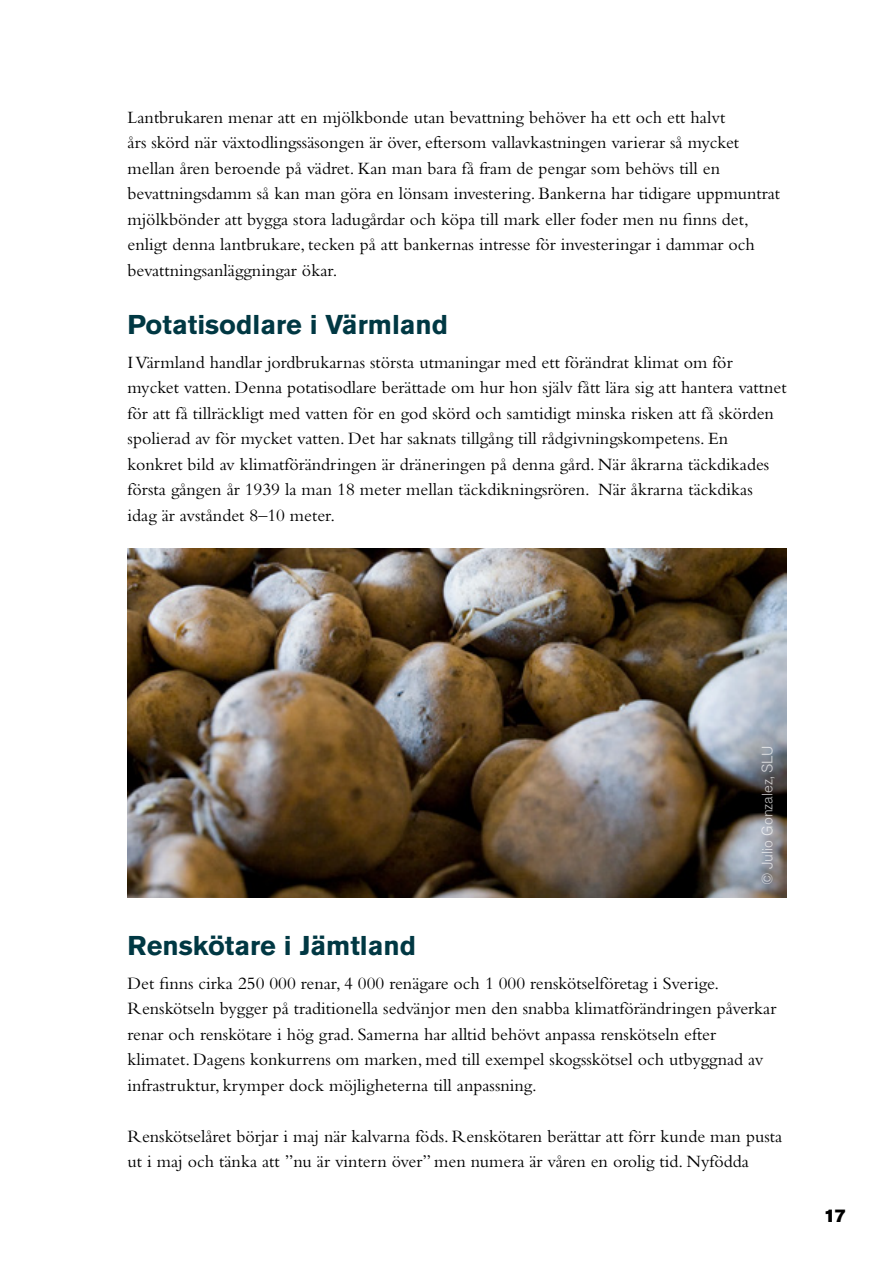
<style>
.page{position:relative;width:893px;height:1263px;background:#fff}
.page>*{position:absolute;margin:0;border:0;box-sizing:border-box;transform-origin:0 0}
.t1{font:700 27px "Akzidenz Grotesk Std";color:#003843}
.t2{font:18px/25.5px "Bembo Std";color:#000}
.t3{font:18px "Akzidenz Grotesk Std Super";color:#000}
.t4{font:300 15px "Akzidenz Grotesk Std";color:#fff}
</style>
<div class="page">
<img style="left:128px;top:549px;width:659px;height:348px">
<p class="t2" style="left:128px;top:104px;width:654px">Lantbrukaren menar att en mjölkbonde utan bevattning behöver ha ett och ett halvt<br>års skörd när växtodlingssäsongen är över, eftersom vallavkastningen varierar så mycket mellan åren beroende på vädret. Kan man bara få fram de pengar som behövs till en bevattningsdamm så kan man göra en lönsam investering. Bankerna har tidigare uppmuntrat mjölkbönder att bygga stora ladugårdar och köpa till mark eller foder men nu finns det, enligt denna lantbrukare, tecken på att bankernas intresse för investeringar i dammar och bevattningsanläggningar ökar.</p>
<h1 class="t1" style="left:128px;top:309px;width:322px">Potatisodlare i Värmland</h1>
<p class="t2" style="left:128px;top:349px;width:660px">I Värmland handlar jordbrukarnas största utmaningar med ett förändrat klimat om för mycket vatten. Denna potatisodlare berättade om hur hon själv fått lära sig att hantera vattnet för att få tillräckligt med vatten för en god skörd och samtidigt minska risken att få skörden spolierad av för mycket vatten. Det har saknats tillgång till rådgivningskompetens. En konkret bild av klimatförändringen är dräneringen på denna gård. När åkrarna täckdikades första gången år 1939 la man 18 meter mellan täckdikningsrören. När åkrarna täckdikas<br>idag är avståndet 8–10 meter.</p>
<p class="t4" style="left:759px;top:885px;width:142px;rotate:-90deg">© Julio Gonzalez, SLU</p>
<h1 class="t1" style="left:128px;top:929px;width:290px">Renskötare i Jämtland</h1>
<p class="t2" style="left:128px;top:970px;width:650px">Det finns cirka 250 000 renar, 4 000 renägare och 1 000 renskötselföretag i Sverige.<br>Renskötseln bygger på traditionella sedvänjor men den snabba klimatförändringen påverkar renar och renskötare i hög grad. Samerna har alltid behövt anpassa renskötseln efter klimatet. Dagens konkurrens om marken, med till exempel skogsskötsel och utbyggnad av infrastruktur, krymper dock möjligheterna till anpassning.</p>
<p class="t2" style="left:128px;top:1123px;width:656px">Renskötselåret börjar i maj när kalvarna föds. Renskötaren berättar att förr kunde man pusta ut i maj och tänka att ”nu är vintern över” men numera är våren en orolig tid. Nyfödda</p>
<p class="t3" style="left:824px;top:1206px;width:24px">17</p>
</div>
